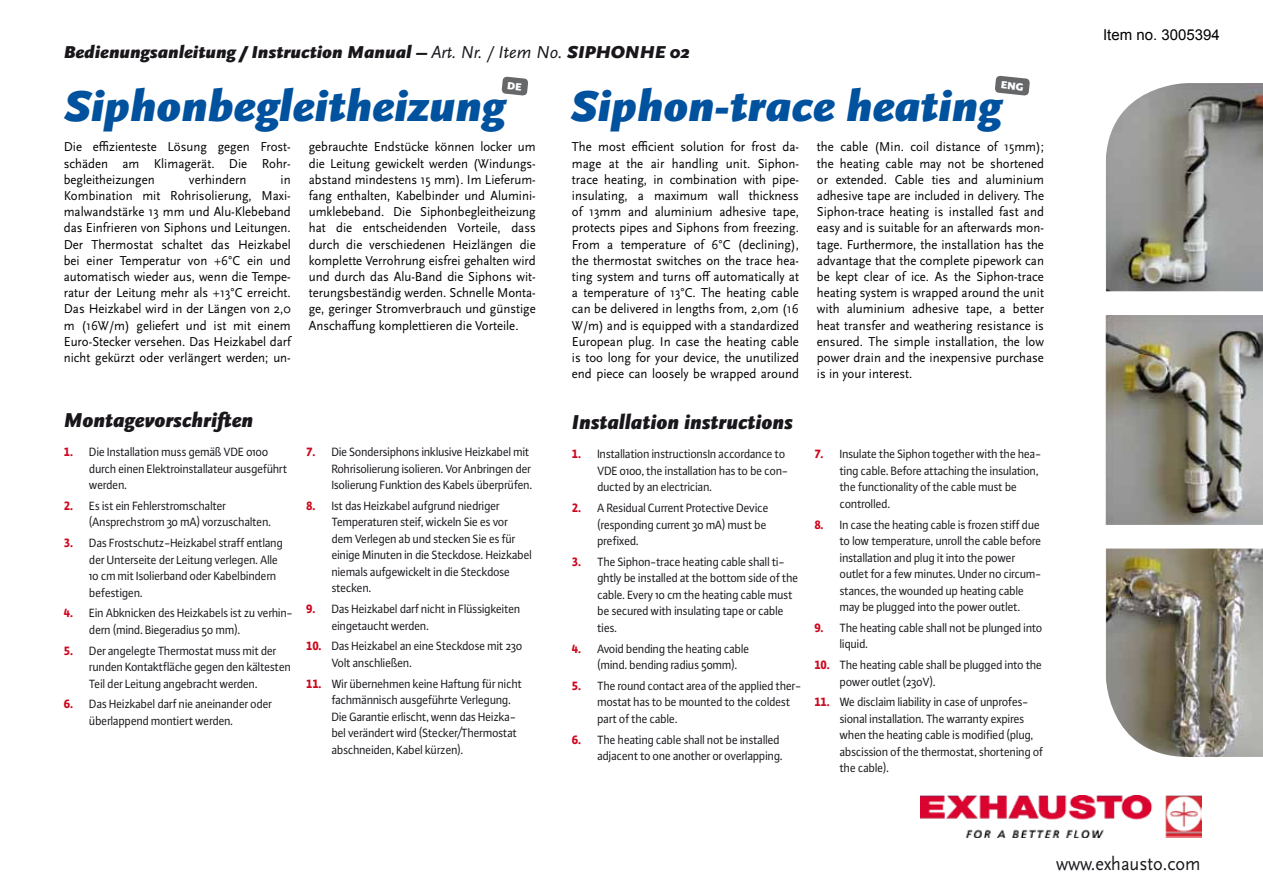
<style>
.page{position:relative;width:1263px;height:893px;background:#fff}
.page>*{position:absolute;margin:0;border:0;box-sizing:border-box;transform-origin:0 0}
.t1{font:italic 900 45px "Scala Sans Pro";color:#00519e}
.t2{font:italic 900 21px "Scala Sans Pro";color:#1a171c;scale:.95 1}
.t3{font:19.5px "Scala Sans Pro";color:#1a171c;scale:.93 1}
.t4{font:italic 900 18px "Scala Sans Pro";color:#1a171c}
.t5{font:15px "Arial";color:#000}
.t6{font:13.5px/16.2px "Scala Sans Pro";color:#000;text-align:justify;scale:.95 1}
.t7{font:12.75px/16.5px "Plus Sans Normal";letter-spacing:-.025em;color:#1a171c;scale:.95 1}
.s1{font-weight:400}
.s2{font-family:"Plus Sans Extra Bold SC";color:#cd071e}
.s3{font-style:inherit}
</style>
<div class="page">
<img style="left:921px;top:796px;width:280px;height:42px">
<img style="left:1106px;top:83px;width:157px;height:208px">
<img style="left:1106px;top:316px;width:157px;height:208px">
<img style="left:1106px;top:549px;width:157px;height:208px">
<svg style="left:501px;top:76px;width:27px;height:20px"></svg>
<svg style="left:995px;top:75px;width:35px;height:21px"></svg>
<h3 class="t4" style="left:64px;top:41px;width:627px">Bedienungsanleitung / Instruction Manual – <span class="s1">Art. Nr. / Item No.</span> SIPHONHE 02</h3>
<h1 class="t1" style="left:64px;top:80px;width:443px">Siphonbegleitheizung</h1>
<h1 class="t1" style="left:571px;top:80px;width:432px">Siphon-trace heating</h1>
<p class="t6" style="left:64px;top:139px;width:240px">Die effizienteste Lösung gegen Frost&shy;schäden am Klimagerät. Die Rohr&shy;begleitheizungen</p>
<p class="t6" style="left:189px;top:171px;width:62px">verhindern</p>
<p class="t6" style="left:64px;top:171px;width:240px;text-indent:217px">in Kombination mit Rohrisolierung, Maxi&shy;malwandstärke 13 mm und Alu-Klebeband das Einfrieren von Siphons und Leitungen.<br>Der Thermostat schaltet das Heizkabel bei einer Temperatur von +6°C ein und automatisch wieder aus, wenn die Tempe&shy;ratur der Leitung mehr als +13°C erreicht.<br>Das Heizkabel wird in der Längen von 2,0 m (16W/m) geliefert und ist mit einem Euro-Stecker versehen. Das Heizkabel darf nicht gekürzt oder verlängert werden; un-</p>
<p class="t6" style="left:309px;top:139px;width:240px">gebrauchte Endstücke können locker um die Leitung gewickelt werden (Windungs&shy;abstand mindestens 15 mm). Im Lieferum&shy;fang enthalten, Kabelbinder und Alumini&shy;umklebeband. Die Siphonbegleitheizung hat die entscheidenden Vorteile, dass durch die verschiedenen Heizlängen die komplette Verrohrung eisfrei gehalten wird und durch das Alu-Band die Siphons wit&shy;terungsbeständig werden. Schnelle Monta&shy;ge, geringer Stromverbrauch und günstige Anschaffung komplettieren die Vorteile.</p>
<h2 class="t2" style="left:64px;top:407px;width:201px">Montagevorschriften</h2>
<p class="t7" style="left:89px;top:443px;width:210px;text-indent:-26px"><span class="s2">1.</span> Die Installation muss gemäß VDE 0100 durch einen Elektroinstallateur ausgeführt werden.</p>
<p class="t7" style="left:89px;top:497px;width:193px;text-indent:-26px"><span class="s2">2.</span> Es ist ein Fehlerstromschalter (Ansprechstrom 30 mA) vorzuschalten.</p>
<p class="t7" style="left:89px;top:534px;width:205px;text-indent:-26px"><span class="s2">3.</span> Das Frostschutz-Heizkabel straff entlang der Unterseite der Leitung verlegen. Alle 10 cm mit Isolierband oder Kabelbindern befestigen.</p>
<p class="t7" style="left:89px;top:605px;width:216px;text-indent:-26px"><span class="s2">4.</span> Ein Abknicken des Heizkabels ist zu verhin&shy;dern (mind. Biegeradius 50 mm).</p>
<p class="t7" style="left:89px;top:642px;width:214px;text-indent:-26px"><span class="s2">5.</span> Der angelegte Thermostat muss mit der runden Kontaktfläche gegen den kältesten<br>Teil der Leitung angebracht werden.</p>
<p class="t7" style="left:89px;top:696px;width:194px;text-indent:-26px"><span class="s2">6.</span> Das Heizkabel darf nie aneinander oder überlappend montiert werden.</p>
<p class="t7" style="left:332px;top:443px;width:213px;text-indent:-26px"><span class="s2">7.</span> Die Sondersiphons inklusive Heizkabel mit<br>Rohrisolierung isolieren. Vor Anbringen der<br>Isolierung Funktion des Kabels überprüfen.</p>
<p class="t7" style="left:332px;top:497px;width:213px;text-indent:-26px"><span class="s2">8.</span> Ist das Heizkabel aufgrund niedriger Temperaturen steif, wickeln Sie es vor dem Verlegen ab und stecken Sie es für einige Minuten in die Steckdose. Heizkabel niemals aufgewickelt in die Steckdose stecken.</p>
<p class="t7" style="left:332px;top:600px;width:200px;text-indent:-26px"><span class="s2">9.</span> Das Heizkabel darf nicht in Flüssigkeiten eingetaucht werden.</p>
<p class="t7" style="left:332px;top:638px;width:203px;text-indent:-26px"><span class="s2">10.</span> Das Heizkabel an eine Steckdose mit 230<br>Volt anschließen.</p>
<p class="t7" style="left:332px;top:675px;width:202px;text-indent:-26px"><span class="s2">11.</span> Wir übernehmen keine Haftung für nicht fachmännisch ausgeführte Verlegung.<br>Die Garantie erlischt, wenn das Heizka&shy;bel verändert wird (Stecker/Thermostat abschneiden, Kabel kürzen).</p>
<p class="t6" style="left:572px;top:139px;width:240px">The most efficient solution for frost da&shy;mage at the air handling unit. Siphon&shy;trace heating, in combination with pipe&shy;insulating, a maximum wall thickness of 13mm and aluminium adhesive tape, protects pipes and Siphons from freezing.<br>From a temperature of 6°C (declining), the thermostat switches on the trace hea&shy;ting system and turns off automatically at a temperature of 13°C. The heating cable can be delivered in lengths from, 2,0m (16<br>W/m) and is equipped with a standardized European plug. In case the heating cable is too long for your device, the unutilized end piece can loosely be wrapped around</p>
<p class="t6" style="left:817px;top:139px;width:240px">the cable (Min. coil distance of 15mm); the heating cable may not be shortened or extended. Cable ties and aluminium adhesive tape are included in delivery. The Siphon-trace heating is installed fast and easy and is suitable for an afterwards mon&shy;tage. Furthermore, the installation has the advantage that the complete pipework can be kept clear of ice. As the Siphon-trace heating system is wrapped around the unit with aluminium adhesive tape, a better heat transfer and weathering resistance is ensured. The simple installation, the low power drain and the inexpensive purchase is in your interest.</p>
<h2 class="t2" style="left:572px;top:410px;width:234px">Installation instructions</h2>
<p class="t7" style="left:597px;top:445px;width:202px;text-indent:-26px"><span class="s2">1.</span> Installation instructionsIn accordance to<br>VDE 0100, the installation has to be con&shy;ducted by an electrician.</p>
<p class="t7" style="left:597px;top:499px;width:182px;text-indent:-26px"><span class="s2">2.</span> A Residual Current Protective Device (responding current 30 mA) must be prefixed.</p>
<p class="t7" style="left:597px;top:553px;width:213px;text-indent:-26px"><span class="s2">3.</span> The Siphon-trace heating cable shall ti&shy;ghtly be installed at the bottom side of the cable. Every 10 cm the heating cable must be secured with insulating tape or cable ties.</p>
<p class="t7" style="left:597px;top:640px;width:162px;text-indent:-26px"><span class="s2">4.</span> Avoid bending the heating cable (mind. bending radius 50mm).</p>
<p class="t7" style="left:597px;top:677px;width:216px;text-indent:-26px"><span class="s2">5.</span> The round contact area of the applied ther&shy;mostat has to be mounted to the coldest part of the cable.</p>
<p class="t7" style="left:572px;top:731px;width:224px;text-align:right"><span class="s2">6.</span> The heating cable shall not be installed adjacent to one another or overlapping.</p>
<p class="t7" style="left:840px;top:445px;width:214px;text-indent:-26px"><span class="s2">7.</span> Insulate the Siphon together with the hea&shy;ting cable. Before attaching the insulation, the functionality of the cable must be controlled.</p>
<p class="t7" style="left:840px;top:516px;width:214px;text-indent:-26px"><span class="s2">8.</span> In case the heating cable is frozen stiff due to low temperature, unroll the cable before installation and plug it into the power outlet for a few minutes. Under no circum&shy;stances, the wounded up heating cable may be plugged into the power outlet.</p>
<p class="t7" style="left:840px;top:619px;width:215px;text-indent:-26px"><span class="s2">9.</span> The heating cable shall not be plunged into liquid.</p>
<p class="t7" style="left:840px;top:656px;width:215px;text-indent:-26px"><span class="s2">10.</span> The heating cable shall be plugged into the power outlet (230V).</p>
<p class="t7" style="left:840px;top:693px;width:216px;text-indent:-26px"><span class="s2">11.</span> We disclaim liability in case of unprofes&shy;sional installation. The warranty expires when the heating cable is modified (plug, abscission of the thermostat, shortening of the cable).</p>
<p class="t5" style="left:1103px;top:25px;width:118px">Item no. 3<span class="s3">005394</span></p>
<h3 class="t3" style="left:1056px;top:852px;width:157px">www.exhausto.com</h3>
</div>
